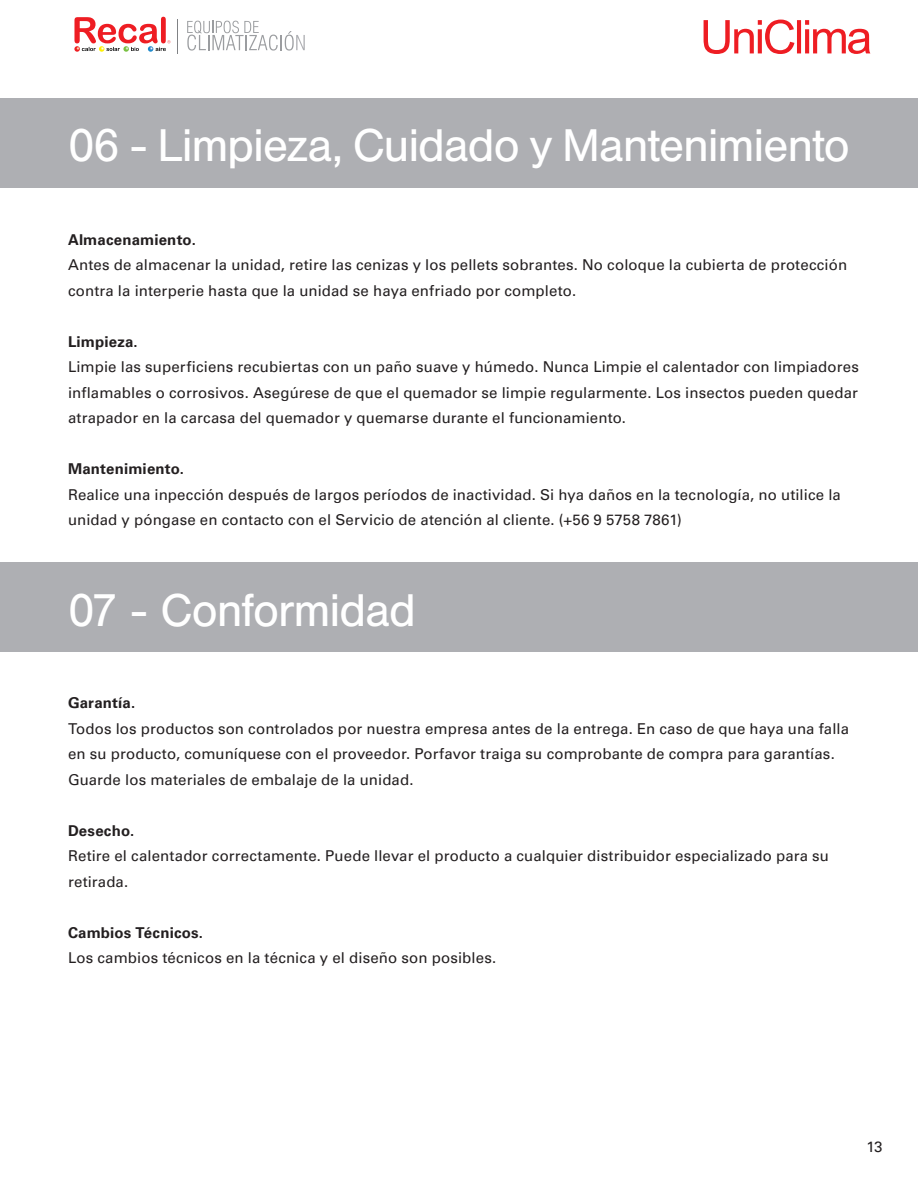
<style>
.page{position:relative;width:918px;height:1188px;background:#fff}
.page>*{position:absolute;margin:0;border:0;box-sizing:border-box;transform-origin:0 0}
.t1{font:45px "Helvetica BQ";letter-spacing:-.01em;color:#fff}
.t2{font:15px/25.5px "Univers";letter-spacing:.01em;color:#231f20}
.t3{font:700 15px "Univers";letter-spacing:.01em;color:#231f20}
</style>
<div class="page">
<svg style="left:704px;top:20px;width:166px;height:34px"></svg>
<svg style="left:187px;top:21px;width:118px;height:30px"></svg>
<hr style="left:177px;top:19px;width:1px;height:34px;background:#808285">
<svg style="left:74px;top:17px;width:96px;height:35px"></svg>
<div style="left:1px;top:98px;width:917px;height:90px;background:#aeafb3"></div>
<div style="left:1px;top:563px;width:917px;height:89px;background:#aeafb3"></div>
<h1 class="t1" style="left:69px;top:121px;width:782px">06 - Limpieza, Cuidado y Mantenimiento</h1>
<p class="t3" style="left:68px;top:231px;width:129px">Almacenamiento.</p>
<p class="t2" style="left:68px;top:252px;width:781px">Antes de almacenar la unidad, retire las cenizas y los pellets sobrantes. No coloque la cubierta de protección contra la interperie hasta que la unidad se haya enfriado por completo.</p>
<p class="t3" style="left:68px;top:333px;width:71px">Limpieza.</p>
<p class="t2" style="left:68px;top:354px;width:792px;text-align:justify">Limpie las superficiens recubiertas con un paño suave y húmedo. Nunca Limpie el calentador con limpiadores inflamables o corrosivos. Asegúrese de que el quemador se limpie regularmente. Los insectos pueden quedar atrapador en la carcasa del quemador y quemarse durante el funcionamiento.</p>
<p class="t3" style="left:68px;top:460px;width:118px">Mantenimiento.</p>
<p class="t2" style="left:68px;top:482px;width:774px">Realice una inpección después de largos períodos de inactividad. Si hya daños en la tecnología, no utilice la unidad y póngase en contacto con el Servicio de atención al cliente. (+56 9 5758 7861)</p>
<h1 class="t1" style="left:69px;top:585px;width:348px">07 - Conformidad</h1>
<p class="t3" style="left:68px;top:694px;width:69px">Garantía.</p>
<p class="t2" style="left:68px;top:716px;width:782px">Todos los productos son controlados por nuestra empresa antes de la entrega. En caso de que haya una falla en su producto, comuníquese con el proveedor. Porfavor traiga su comprobante de compra para garantías.<br>Guarde los materiales de embalaje de la unidad.</p>
<p class="t3" style="left:68px;top:822px;width:68px">Desecho.</p>
<p class="t2" style="left:68px;top:843px;width:763px">Retire el calentador correctamente. Puede llevar el producto a cualquier distribuidor especializado para su retirada.</p>
<p class="t3" style="left:68px;top:924px;width:137px">Cambios Técnicos.</p>
<p class="t2" style="left:68px;top:945px;width:430px">Los cambios técnicos en la técnica y el diseño son posibles.</p>
<p class="t2" style="left:866px;top:1134px;width:18px">13</p>
</div>
